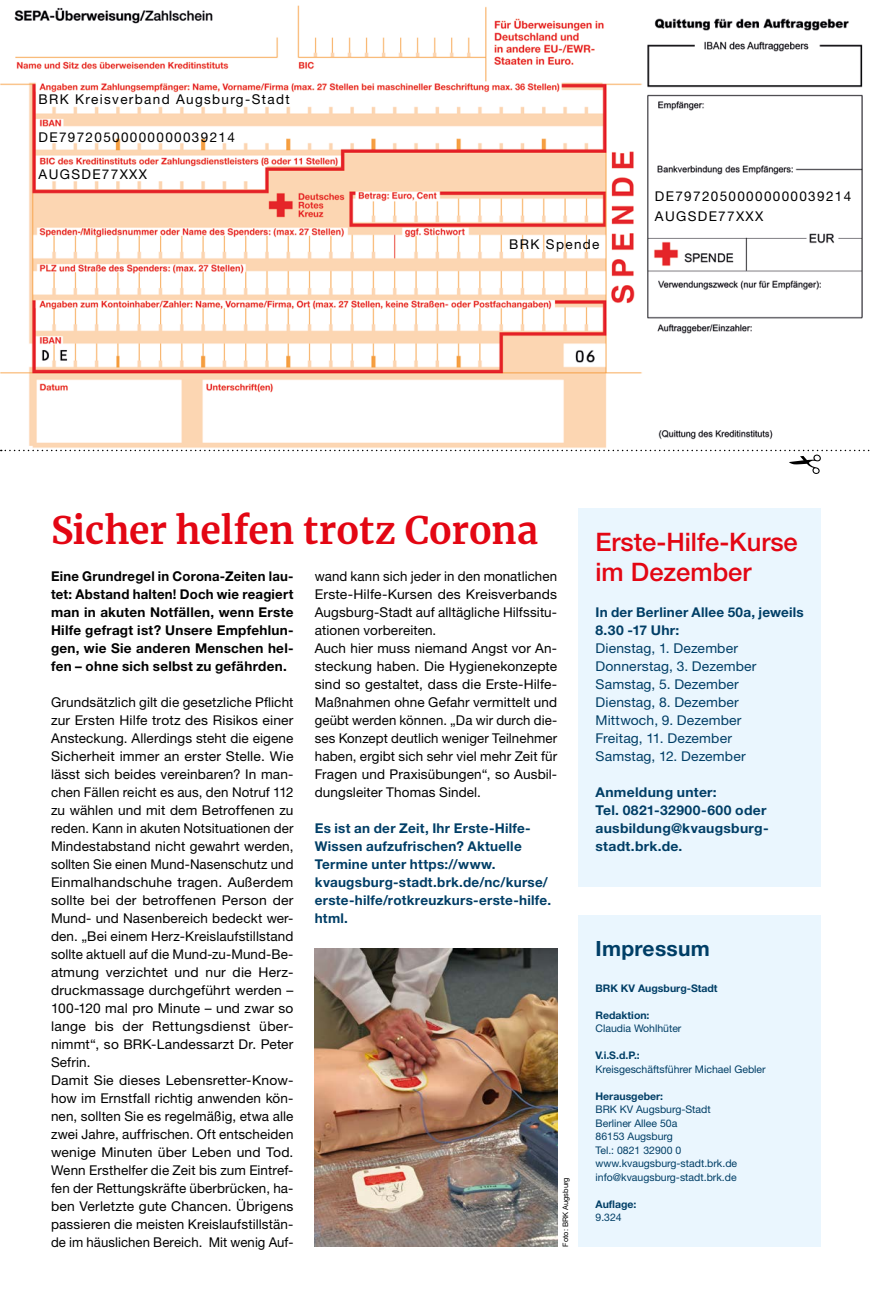
<style>
.page{position:relative;width:872px;height:1297px;background:#fff}
.page>*{position:absolute;margin:0;border:0;box-sizing:border-box;transform-origin:0 0}
.MGB_Headline_23{font:700 37.5px "Merriweather";letter-spacing:-.005em;color:#e30613}
.MGB_Headline3{font:500 25.5px/30px "Helvetica Neue LT Pro";color:#e30613}
.t1{font:700 21px "Helvetica Neue LT Pro";letter-spacing:.015em;color:#003e66}
.MGB_Copy{font:13.5px/18px "Helvetica Neue LT Pro";letter-spacing:.015em;color:#000;text-align:justify}
.MGB_Info{font:700 13.5px/18px "Helvetica Neue LT Pro";letter-spacing:.02em;color:#003e66}
.MGB_Copy-2{font:700 13.5px/18px "Helvetica Neue LT Pro";letter-spacing:.02em;color:#000;text-align:justify}
.MGB_Copy-3{font:13.5px "Helvetica Neue LT Pro";letter-spacing:.01em;color:#003e66}
.MGB_Copy-4{font:13.5px "Helvetica Neue LT Pro";letter-spacing:.1em;color:#000}
.MGB_Copy-5{font:700 13.5px/18px "Helvetica Neue LT Pro";letter-spacing:.015em;color:#003e66}
.MGB_Impressum{font:10.5px "Helvetica Neue LT Pro";color:#003e66}
.MGB_Impressum-2{font:700 10.5px "Helvetica Neue LT Pro";color:#003e66}
.MGB_Fotocredits{font:7.5px "Helvetica Neue LT Pro";color:#000}
</style>
<div class="page">
<div style="left:578px;top:509px;width:243px;height:378px;background:#eaf6fe"></div>
<div style="left:578px;top:915px;width:243px;height:332px;background:#eaf6fe"></div>
<img style="left:1px;top:5px;width:868px;height:445px">
<svg style="left:1px;top:450px;width:869px;height:24px"></svg>
<img style="left:315px;top:949px;width:242px;height:298px">
<p class="MGB_Copy-4" style="left:39px;top:91px;width:252px">BRK Kreisverband Augsburg-Stadt</p>
<p class="MGB_Copy-4" style="left:39px;top:128px;width:198px">DE79720500000000039214</p>
<p class="MGB_Copy-4" style="left:39px;top:166px;width:110px">AUGSDE77XXX</p>
<p class="MGB_Copy-4" style="left:509px;top:236px;width:92px">BRK Spende</p>
<p class="MGB_Copy-4" style="left:655px;top:188px;width:198px">DE79720500000000039214</p>
<p class="MGB_Copy-4" style="left:655px;top:207px;width:110px">AUGSDE77XXX</p>
<p class="MGB_Headline_23" style="left:51px;top:505px;width:488px">Sicher helfen trotz Corona</p>
<p class="MGB_Copy-2" style="left:51px;top:566px;width:244px">Eine Grundregel in Corona-Zeiten lau&shy;tet: Abstand halten! Doch wie reagiert man in akuten Notfällen, wenn Erste Hilfe gefragt ist? Unsere Empfehlun&shy;gen, wie Sie anderen Menschen hel&shy;fen – ohne sich selbst zu gefährden.</p>
<p class="MGB_Copy" style="left:51px;top:692px;width:244px">Grundsätzlich gilt die gesetzliche Pflicht zur Ersten Hilfe trotz des Risikos einer Ansteckung. Allerdings steht die eigene Sicherheit immer an erster Stelle. Wie lässt sich beides vereinbaren? In man&shy;chen Fällen reicht es aus, den Notruf 112 zu wählen und mit dem Betroffenen zu reden. Kann in akuten Notsituationen der Mindestabstand nicht gewahrt werden, sollten Sie einen Mund-Nasenschutz und Einmalhandschuhe tragen. Außerdem sollte bei der betroffenen Person der Mund- und Nasenbereich bedeckt wer&shy;den. „Bei einem Herz-Kreislaufstillstand sollte aktuell auf die Mund-zu-Mund-Be&shy;atmung verzichtet und nur die Herz&shy;druckmassage durchgeführt werden – 100-120 mal pro Minute – und zwar so lange bis der Rettungsdienst über&shy;nimmt“, so BRK-Landessarzt Dr. Peter Sefrin.</p>
<p class="MGB_Copy" style="left:51px;top:1070px;width:244px">Damit Sie dieses Lebensretter-Know&shy;how im Ernstfall richtig anwenden kön&shy;nen, sollten Sie es regelmäßig, etwa alle zwei Jahre, auffrischen. Oft entscheiden wenige Minuten über Leben und Tod.<br>Wenn Ersthelfer die Zeit bis zum Eintref&shy;fen der Rettungskräfte überbrücken, ha&shy;ben Verletzte gute Chancen. Übrigens passieren die meisten Kreislaufstillstän&shy;de im häuslichen Bereich. Mit wenig Auf-</p>
<p class="MGB_Copy" style="left:315px;top:566px;width:244px">wand kann sich jeder in den monatlichen Erste-Hilfe-Kursen des Kreisverbands Augsburg-Stadt auf alltägliche Hilfssitu&shy;ationen vorbereiten.</p>
<p class="MGB_Copy" style="left:315px;top:638px;width:244px">Auch hier muss niemand Angst vor An&shy;steckung haben. Die Hygienekonzepte sind so gestaltet, dass die Erste-Hilfe-Maßnahmen ohne Gefahr vermittelt und geübt werden können. „Da wir durch die&shy;ses Konzept deutlich weniger Teilnehmer haben, ergibt sich sehr viel mehr Zeit für Fragen und Praxisübungen“, so Ausbil&shy;dungsleiter Thomas Sindel.</p>
<p class="MGB_Info" style="left:315px;top:818px;width:238px">Es ist an der Zeit, Ihr Erste-Hilfe-<br>Wissen aufzufrischen? Aktuelle<br>Termine unter https://www. kvaugsburg-stadt.brk.de/nc/kurse/ erste-hilfe/rotkreuzkurs-erste-hilfe. html.</p>
<p class="MGB_Fotocredits" style="left:561px;top:1247px;width:71px;rotate:-90deg">Foto: BRK Augsburg</p>
<p class="MGB_Headline3" style="left:595px;top:527px;width:204px">Erste-Hilfe-Kurse im Dezember</p>
<p class="MGB_Copy-5" style="left:595px;top:602px;width:210px">In der Berliner Allee 50a, jeweils<br>8.30 -17 Uhr:</p>
<p class="MGB_Copy-3" style="left:595px;top:639px;width:144px">Dienstag, 1. Dezember</p>
<p class="MGB_Copy-3" style="left:595px;top:657px;width:162px">Donnerstag, 3. Dezember</p>
<p class="MGB_Copy-3" style="left:595px;top:675px;width:145px">Samstag, 5. Dezember</p>
<p class="MGB_Copy-3" style="left:595px;top:693px;width:145px">Dienstag, 8. Dezember</p>
<p class="MGB_Copy-3" style="left:595px;top:711px;width:147px">Mittwoch, 9. Dezember</p>
<p class="MGB_Copy-3" style="left:595px;top:729px;width:138px">Freitag, 11. Dezember</p>
<p class="MGB_Copy-3" style="left:595px;top:747px;width:152px">Samstag, 12. Dezember</p>
<p class="MGB_Info" style="left:595px;top:782px;width:123px">Anmeldung unter:</p>
<p class="MGB_Info" style="left:595px;top:800px;width:172px">Tel. 0821-32900-600 oder</p>
<p class="MGB_Info" style="left:595px;top:818px;width:175px">ausbildung@kvaugsburg&shy;stadt.brk.de.</p>
<p class="t1" style="left:595px;top:935px;width:116px">Impressum</p>
<p class="MGB_Impressum-2" style="left:595px;top:982px;width:124px">BRK KV Augsburg-Stadt</p>
<p class="MGB_Impressum-2" style="left:595px;top:1009px;width:56px">Redaktion:</p>
<p class="MGB_Impressum" style="left:595px;top:1022px;width:87px">Claudia Wohlhüter</p>
<p class="MGB_Impressum-2" style="left:595px;top:1049px;width:46px">V.i.S.d.P.:</p>
<p class="MGB_Impressum" style="left:595px;top:1063px;width:172px">Kreisgeschäftsführer Michael Gebler</p>
<p class="MGB_Impressum-2" style="left:595px;top:1090px;width:69px">Herausgeber:</p>
<p class="MGB_Impressum" style="left:595px;top:1103px;width:117px">BRK KV Augsburg-Stadt</p>
<p class="MGB_Impressum" style="left:595px;top:1117px;width:83px">Berliner Allee 50a</p>
<p class="MGB_Impressum" style="left:595px;top:1130px;width:79px">86153 Augsburg</p>
<p class="MGB_Impressum" style="left:595px;top:1144px;width:87px">Tel.: 0821 32900 0</p>
<p class="MGB_Impressum" style="left:595px;top:1157px;width:143px">www.kvaugsburg-stadt.brk.de</p>
<p class="MGB_Impressum" style="left:595px;top:1171px;width:143px">info@kvaugsburg-stadt.brk.de</p>
<p class="MGB_Impressum-2" style="left:595px;top:1198px;width:43px">Auflage:</p>
<p class="MGB_Impressum" style="left:595px;top:1211px;width:28px">9.324</p>
</div>
